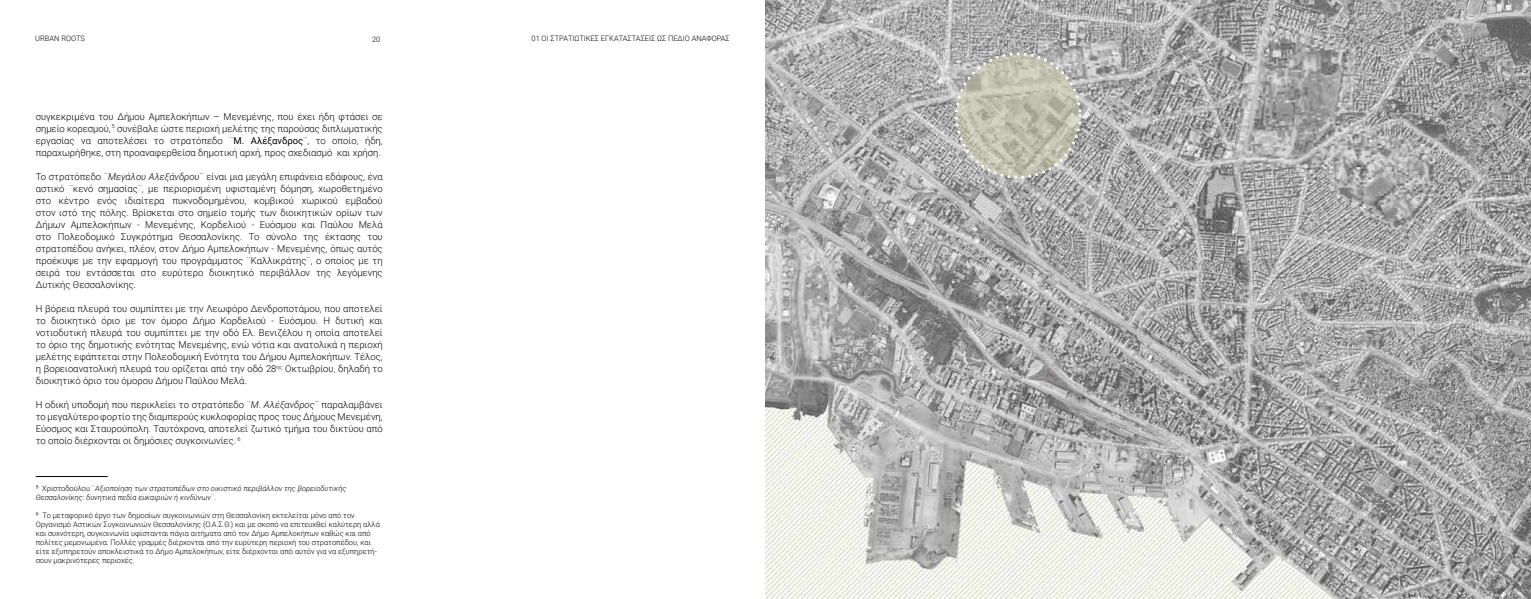
<style>
.page{position:relative;width:1531px;height:599px;background:#fff}
.page>*{position:absolute;margin:0;border:0;box-sizing:border-box;transform-origin:0 0}
.t1{font:300 9.5px/12px "Roboto";color:#000;text-align:justify}
.t2{font:300 7.5px/9px "Roboto";color:#000}
.t3{font:italic 300 7.5px/9px "Roboto";color:#000}
.s1{font-weight:400}
.s2{font-style:italic}
.s3{font-style:normal;font-size:8px}
.s4{font-style:normal}
.s5{font-size:8px}
</style>
<div class="page">
<hr style="left:36px;top:476px;width:72px;height:1px;background:#000">
<img style="left:765px;top:0;width:766px;height:599px">
<svg style="left:956px;top:54px;width:124px;height:123px;background:#c0c0af"></svg>
<div style="left:955px;top:52px;width:126px;height:127px;border:3px dashed #fff;border-radius:50%"></div>
<p class="t2" style="left:35px;top:34px;width:51px">URBAN ROOTS</p>
<p class="t2" style="left:372px;top:34px;width:10px">20</p>
<p class="t2" style="left:531px;top:34px;width:200px">01 ΟΙ ΣΤΡΑΤΙΩΤΙΚΕΣ ΕΓΚΑΤΑΣΤΑΣΕΙΣ ΩΣ ΠΕΔΙΟ ΑΝΑΦΟΡΑΣ</p>
<p class="t1" style="left:36px;top:110px;width:348px">συγκεκριμένα του Δήμου Αμπελοκήπων – Μενεμένης, που έχει ήδη φτάσει σε σημείο κορεσμού, <sup>5</sup> συνέβαλε ώστε περιοχή μελέτης της παρούσας διπλωματικής εργασίας να αποτελέσει το στρατόπεδο ¨<span class="s1">Μ. Αλέξανδρος</span>¨, το οποίο, ήδη, παραχωρήθηκε, στη προαναφερθείσα δημοτική αρχή, προς σχεδιασμό και χρήση.</p>
<p class="t1" style="left:36px;top:170px;width:348px">Το στρατόπεδο ¨<span class="s2">Μεγάλου Αλεξάνδρου</span>¨ είναι μια μεγάλη επιφάνεια εδάφους, ένα αστικό ¨κενό σημασίας¨, με περιορισμένη υφισταμένη δόμηση, χωροθετημένο στο κέντρο ενός ιδιαίτερα πυκνοδομημένου, κομβικού χωρικού εμβαδού στον ιστό της πόλης. Βρίσκεται στο σημείο τομής των διοικητικών ορίων των Δήμων Αμπελοκήπων ‐ Μενεμένης, Κορδελιού ‐ Ευόσμου και Παύλου Μελά στο Πολεοδομικό Συγκρότημα Θεσσαλονίκης. Το σύνολο της έκτασης του στρατοπέδου ανήκει, πλέον, στον Δήμο Αμπελοκήπων ‐ Μενεμένης, όπως αυτός προέκυψε με την εφαρμογή του προγράμματος ¨Καλλικράτης¨, ο οποίος με τη σειρά του εντάσσεται στο ευρύτερο διοικητικό περιβάλλον της λεγόμενης Δυτικής Θεσσαλονίκης.</p>
<p class="t1" style="left:36px;top:302px;width:348px">Η βόρεια πλευρά του συμπίπτει με την Λεωφόρο Δενδροποτάμου, που αποτελεί το διοικητικό όριο με τον όμορο Δήμο Κορδελιού ‐ Ευόσμου. Η δυτική και νοτιοδυτική πλευρά του συμπίπτει με την οδό Ελ. Βενιζέλου η οποία αποτελεί το όριο της δημοτικής ενότητας Μενεμένης, ενώ νότια και ανατολικά η περιοχή μελέτης εφάπτεται στην Πολεοδομική Ενότητα του Δήμου Αμπελοκήπων. Τέλος, η βορειοανατολική πλευρά του ορίζεται από την οδό 28<sup>ης</sup> Οκτωβρίου, δηλαδή το διοικητικό όριο του όμορου Δήμου Παύλου Μελά.</p>
<p class="t1" style="left:36px;top:398px;width:348px">Η οδική υποδομή που περικλείει το στρατόπεδο ¨<span class="s2">Μ. Αλέξανδρος</span>¨ παραλαμβάνει το μεγαλύτερο φορτίο της διαμπερούς κυκλοφορίας προς τους Δήμους Μενεμένη, Εύοσμος και Σταυρούπολη. Ταυτόχρονα, αποτελεί ζωτικό τμήμα του δικτύου από το οποίο διέρχονται οι δημόσιες συγκοινωνίες. <sup>6</sup></p>
<p class="t3" style="left:36px;top:483px;width:312px"><span class="s3">5</span> <span class="s4">Χριστοδούλου ¨</span>Αξιοποίηση των στρατοπέδων στο οικιστικό περιβάλλον της βορειοδυτικής<br>Θεσσαλονίκης: δυνητικά πεδία ευκαιριών ή κινδύνων<span class="s4">¨.</span></p>
<p class="t2" style="left:36px;top:510px;width:346px"><span class="s5">6</span> Το μεταφορικό έργο των δημοσίων συγκοινωνιών στη Θεσσαλονίκη εκτελείται μόνο από τον Οργανισμό Αστικών Συγκοινωνιών Θεσσαλονίκης (Ο.Α.Σ.Θ.) και με σκοπό να επιτευχθεί καλύτερη αλλά και συχνότερη, συγκοινωνία υφίστανται πάγια αιτήματα από τον Δήμο Αμπελοκήπων καθώς και από πολίτες μεμονωμένα. Πολλές γραμμές διέρχονται από την ευρύτερη περιοχή του στρατοπέδου, και είτε εξυπηρετούν αποκλειστικά το Δήμο Αμπελοκήπων, είτε διέρχονται από αυτόν για να εξυπηρετή&shy;σουν μακρινότερες περιοχές.</p>
</div>
